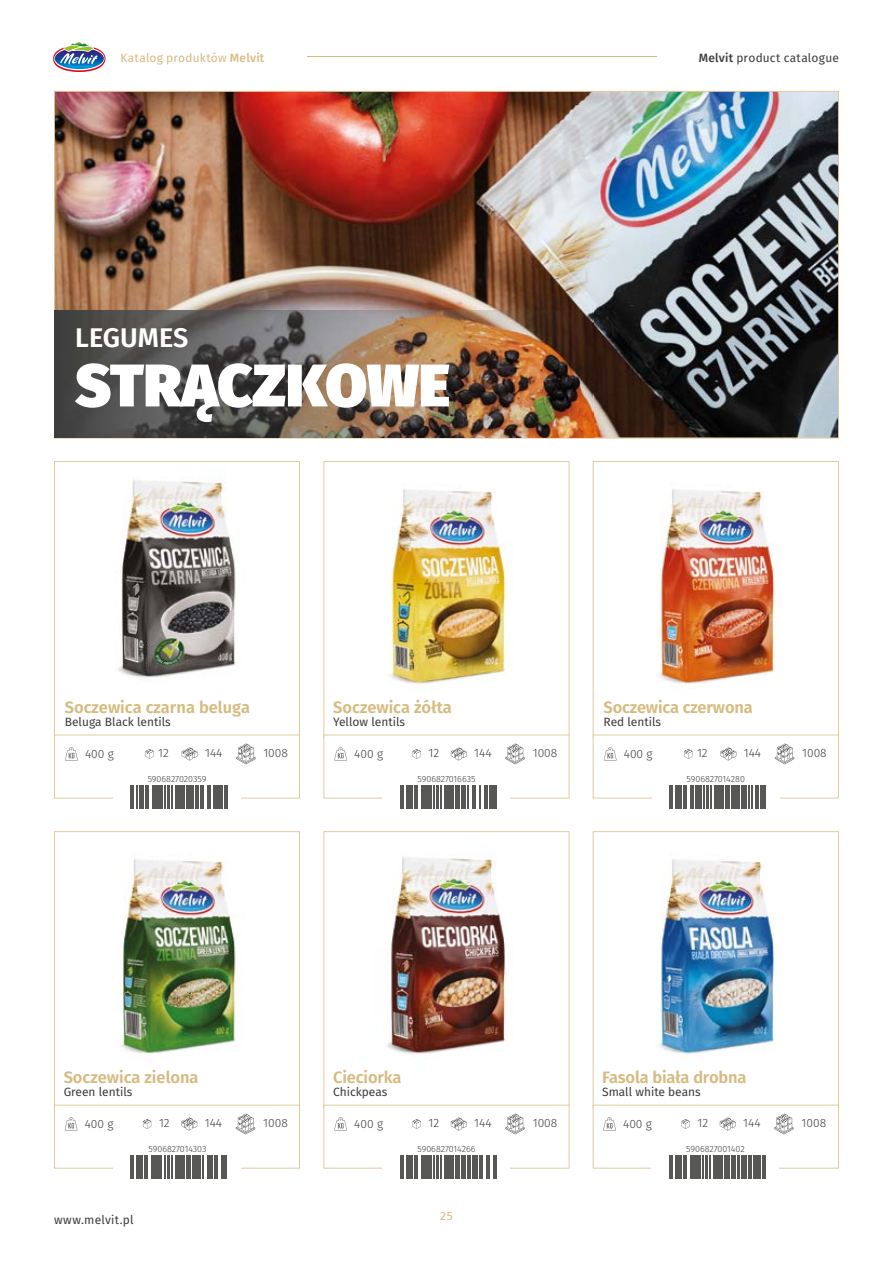
<style>
.page{position:relative;width:893px;height:1263px;background:#fff}
.page>*{position:absolute;margin:0;border:0;box-sizing:border-box;transform-origin:0 0}
.t1{font:900 60px "Fira Sans";color:#fff}
.t2{font:600 27px "Fira Sans";color:#fff}
.t3{font:600 16.5px "Fira Sans";letter-spacing:-.005em;color:#d6bb80}
.t4{font:12px "Fira Sans";color:#3c3c3b}
.t5{font:300 12px "Fira Sans";color:#3c3c3b}
.t6{font:12px "Fira Sans";letter-spacing:.015em;color:#d6bb80}
.t7{font:12px "Fira Sans";letter-spacing:.02em;color:#3c3c3b}
.t8{font:300 9px "Fira Sans";letter-spacing:-.01em;color:#3c3c3b}
.s1{font-weight:500}
</style>
<div class="page">
<img style="left:593px;top:461px;width:246px;height:274px">
<img style="left:324px;top:461px;width:245px;height:274px">
<svg style="left:54px;top:461px;width:246px;height:274px"></svg>
<img style="left:54px;top:831px;width:246px;height:274px">
<img style="left:324px;top:831px;width:245px;height:274px">
<img style="left:593px;top:831px;width:246px;height:274px">
<svg style="left:53px;top:42px;width:52px;height:30px"></svg>
<img style="left:54px;top:91px;width:785px;height:347px">
<svg style="left:324px;top:735px;width:245px;height:74px"></svg>
<svg style="left:324px;top:1105px;width:245px;height:74px"></svg>
<svg style="left:593px;top:1105px;width:246px;height:74px"></svg>
<svg style="left:54px;top:1105px;width:246px;height:74px"></svg>
<svg style="left:54px;top:735px;width:246px;height:74px"></svg>
<svg style="left:593px;top:735px;width:246px;height:74px"></svg>
<img style="left:55px;top:310px;width:538px;height:128px">
<hr style="left:307px;top:56px;width:350px;height:1px;background:#d6bb80">
<p class="t6" style="left:121px;top:49px;width:145px">Katalog produktów <span class="s1">Melvit</span></p>
<p class="t4" style="left:699px;top:49px;width:142px"><span class="s1">Melvit</span> product catalogue</p>
<h2 class="t2" style="left:75px;top:315px;width:115px">LEGUMES</h2>
<h1 class="t1" style="left:75px;top:330px;width:376px">STRĄCZKOWE</h1>
<h3 class="t3" style="left:65px;top:693px;width:187px">Soczewica czarna beluga</h3>
<p class="t4" style="left:65px;top:713px;width:108px">Beluga Black lentils</p>
<h3 class="t3" style="left:333px;top:693px;width:120px">Soczewica żółta</h3>
<p class="t4" style="left:333px;top:713px;width:73px">Yellow lentils</p>
<h3 class="t3" style="left:603px;top:693px;width:151px">Soczewica czerwona</h3>
<p class="t4" style="left:603px;top:713px;width:59px">Red lentils</p>
<p class="t5" style="left:429px;top:744px;width:12px">12</p>
<p class="t5" style="left:474px;top:744px;width:19px">144</p>
<p class="t5" style="left:533px;top:744px;width:26px">1008</p>
<p class="t5" style="left:85px;top:745px;width:30px">400 g</p>
<p class="t5" style="left:158px;top:744px;width:12px">12</p>
<p class="t5" style="left:205px;top:744px;width:19px">144</p>
<p class="t5" style="left:263px;top:744px;width:26px">1008</p>
<p class="t5" style="left:624px;top:745px;width:30px">400 g</p>
<p class="t5" style="left:697px;top:744px;width:12px">12</p>
<p class="t5" style="left:744px;top:744px;width:19px">144</p>
<p class="t5" style="left:802px;top:744px;width:26px">1008</p>
<p class="t5" style="left:354px;top:745px;width:30px">400 g</p>
<p class="t8" style="left:148px;top:772px;width:60px">5906827020359</p>
<p class="t8" style="left:418px;top:772px;width:59px">5906827016635</p>
<p class="t8" style="left:686px;top:772px;width:60px">5906827014280</p>
<h3 class="t3" style="left:64px;top:1063px;width:136px">Soczewica zielona</h3>
<p class="t4" style="left:64px;top:1083px;width:70px">Green lentils</p>
<h3 class="t3" style="left:333px;top:1063px;width:70px">Cieciorka</h3>
<p class="t4" style="left:333px;top:1083px;width:56px">Chickpeas</p>
<h3 class="t3" style="left:602px;top:1063px;width:146px">Fasola biała drobna</h3>
<p class="t4" style="left:602px;top:1083px;width:100px">Small white beans</p>
<p class="t5" style="left:159px;top:1114px;width:12px">12</p>
<p class="t5" style="left:429px;top:1114px;width:12px">12</p>
<p class="t5" style="left:697px;top:1114px;width:12px">12</p>
<p class="t5" style="left:205px;top:1114px;width:19px">144</p>
<p class="t5" style="left:474px;top:1114px;width:19px">144</p>
<p class="t5" style="left:743px;top:1114px;width:19px">144</p>
<p class="t5" style="left:263px;top:1114px;width:26px">1008</p>
<p class="t5" style="left:533px;top:1114px;width:26px">1008</p>
<p class="t5" style="left:802px;top:1114px;width:26px">1008</p>
<p class="t5" style="left:85px;top:1115px;width:30px">400 g</p>
<p class="t5" style="left:354px;top:1115px;width:30px">400 g</p>
<p class="t5" style="left:623px;top:1115px;width:30px">400 g</p>
<p class="t8" style="left:149px;top:1142px;width:59px">5906827014303</p>
<p class="t8" style="left:417px;top:1142px;width:60px">5906827014266</p>
<p class="t8" style="left:686px;top:1142px;width:60px">5906827001402</p>
<p class="t7" style="left:54px;top:1211px;width:81px">www.melvit.pl</p>
<p class="t6" style="left:440px;top:1207px;width:14px">25</p>
</div>
